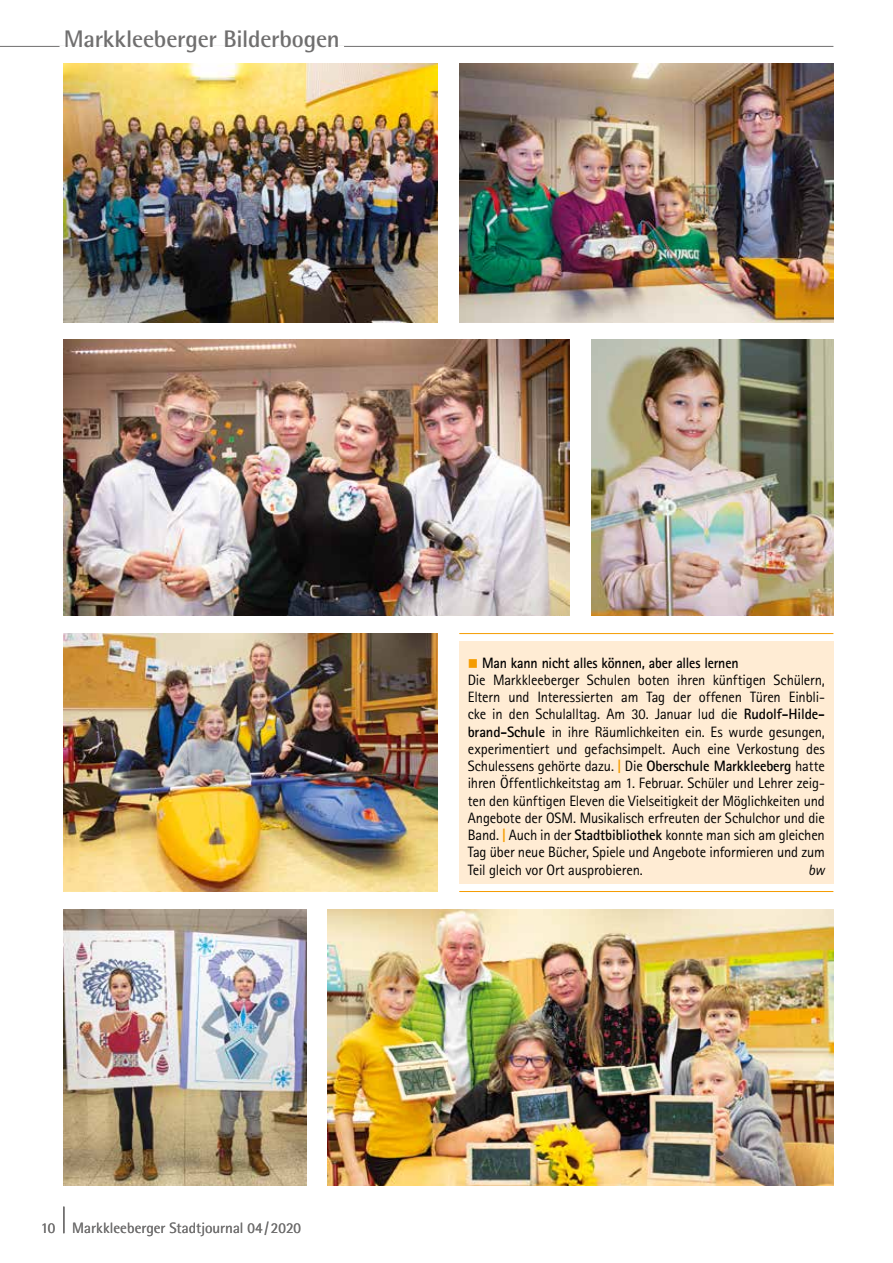
<style>
.page{position:relative;width:893px;height:1263px;background:#fff}
.page>*{position:absolute;margin:0;border:0;box-sizing:border-box;transform-origin:0 0}
.t1{font:700 24px "Rotis Semi Sans";letter-spacing:-.01em;color:#706f6f}
.t2{font:15px/17.2px "Rotis Sans Serif";letter-spacing:-.015em;color:#000}
.t3{font:15px "Rotis Semi Sans";color:#706f6f}
.t4{font:italic 15px "Rotis Sans Serif";color:#000}
.s1{color:#f59c00}
.s2{font-weight:700}
.s3{font-weight:700;color:#f59c00}
</style>
<div class="page">
<hr style="left:0;top:46px;width:833px;height:1px;background:#706f6f">
<hr style="left:60px;top:46px;width:284px;height:1px;background:#fff">
<hr style="left:63px;top:1206px;width:2px;height:27px;background:#706f6f">
<img style="left:64px;top:909px;width:242px;height:276px">
<img style="left:327px;top:909px;width:506px;height:276px">
<div style="left:459px;top:641px;width:374px;height:243px;background:#ffecd4"></div>
<hr style="left:459px;top:633px;width:374px;height:1px;background:#f59c00">
<hr style="left:459px;top:891px;width:374px;height:1px;background:#f59c00">
<img style="left:64px;top:633px;width:374px;height:259px">
<img style="left:591px;top:340px;width:242px;height:276px">
<img style="left:64px;top:340px;width:506px;height:276px">
<img style="left:459px;top:64px;width:374px;height:258px">
<img style="left:64px;top:64px;width:374px;height:258px">
<h1 class="t1" style="left:64px;top:24px;width:278px">Markkleeberger Bilderbogen</h1>
<p class="t3" style="left:41px;top:1219px;width:262px">10 Markkleeberger Stadtjournal 04/2020</p>
<p class="t2" style="left:468px;top:654px;width:359px"><span class="s1">■</span> <span class="s2">Man kann nicht alles können, aber alles lernen<br></span>Die Markkleeberger Schulen boten ihren künftigen Schülern, Eltern und Interessierten am Tag der offenen Türen Einbli&shy;cke in den Schulalltag. Am 30. Januar lud die <span class="s2">Rudolf-Hilde&shy;brand-Schule</span> in ihre Räumlichkeiten ein. Es wurde gesungen, experimentiert und gefachsimpelt. Auch eine Verkostung des Schulessens gehörte dazu. <span class="s3">|</span> Die <span class="s2">Oberschule Markkleeberg</span> hatte ihren Öffentlichkeitstag am 1. Februar. Schüler und Lehrer zeig&shy;ten den künftigen Eleven die Vielseitigkeit der Möglichkeiten und Angebote der OSM. Musikalisch erfreuten der Schulchor und die Band. <span class="s3">|</span> Auch in der <span class="s2">Stadtbibliothek</span> konnte man sich am gleichen Tag über neue Bücher, Spiele und Angebote informieren und zum Teil gleich vor Ort ausprobieren.</p>
<p class="t4" style="left:808px;top:861px;width:18px">bw</p>
</div>
